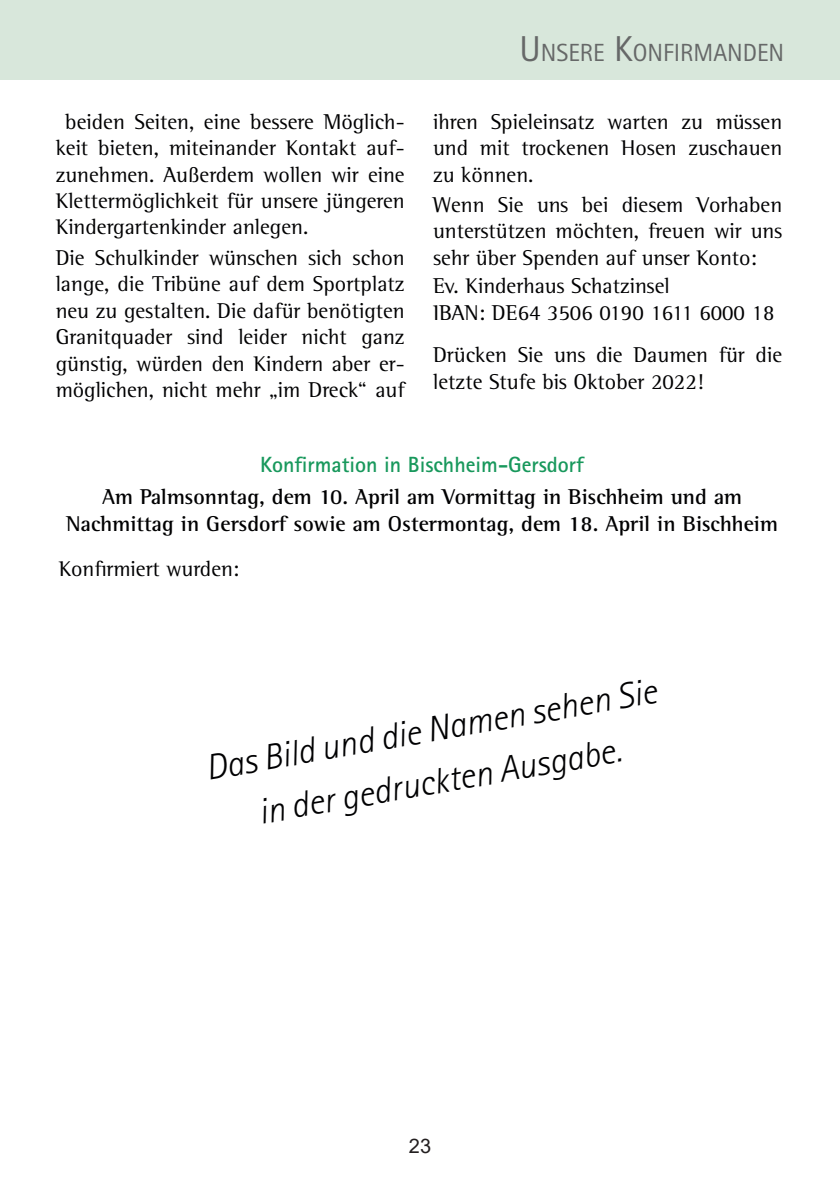
<style>
.page{position:relative;width:840px;height:1191px;background:#fff}
.page>*{position:absolute;margin:0;border:0;box-sizing:border-box;transform-origin:0 0}
.t1{font:italic 300 36px/52px "Rotis Sans Serif Pro";color:#000002;text-align:center}
.t2{font:24.8px "Rotis Sans Serif Pro";color:#666868}
.t3{font:22px/26.4px "Rotis Semi Serif Pro";color:#000002;text-align:justify}
.t4{font:700 22px/26.4px "Rotis Semi Serif Pro";color:#000002;text-align:center}
.t5{font:700 22px "Rotis Sans Serif Pro";color:#18985c}
.t6{font:20px "Arial";color:#231f20}
.s1{font-size:36px}
</style>
<div class="page">
<div style="left:0;top:0;width:839px;height:79px;background:#d8e7db"></div>
<p class="t3" style="left:56px;top:111px;width:350px;text-indent:10px">beiden Seiten, eine bessere Möglich&shy;keit bieten, miteinander Kontakt auf&shy;zunehmen. Außerdem wollen wir eine Klettermöglichkeit für unsere jüngeren Kindergartenkinder anlegen.</p>
<p class="t3" style="left:56px;top:247px;width:350px">Die Schulkinder wünschen sich schon lange, die Tribüne auf dem Sportplatz neu zu gestalten. Die dafür benötigten Granitquader sind leider nicht ganz günstig, würden den Kindern aber er&shy;möglichen, nicht mehr „im Dreck“ auf</p>
<p class="t2" style="left:519px;top:43px;width:266px"><span class="s1">U</span>NSERE <span class="s1">K</span>ONFIRMANDEN</p>
<p class="t3" style="left:433px;top:111px;width:350px">ihren Spieleinsatz warten zu müssen und mit trockenen Hosen zuschauen zu können.</p>
<p class="t3" style="left:433px;top:194px;width:350px">Wenn Sie uns bei diesem Vorhaben unterstützen möchten, freuen wir uns sehr über Spenden auf unser Konto:</p>
<p class="t3" style="left:433px;top:276px;width:342px">Ev. Kinderhaus Schatzinsel<br>IBAN: DE64 3506 0190 1611 6000 18</p>
<p class="t3" style="left:433px;top:344px;width:350px">Drücken Sie uns die Daumen für die letzte Stufe bis Oktober 2022!</p>
<p class="t5" style="left:260px;top:456px;width:325px">Konfirmation in Bischheim-Gersdorf</p>
<p class="t4" style="left:66px;top:486px;width:712px">Am Palmsonntag, dem 10. April am Vormittag in Bischheim und am<br>Nachmittag in Gersdorf sowie am Ostermontag, dem 18. April in Bischheim</p>
<p class="t3" style="left:59px;top:559px;width:182px">Konfirmiert wurden:</p>
<h1 class="t1" style="left:202px;top:748px;width:458px;rotate:-10deg">Das Bild und die Namen sehen Sie in der gedruckten Ausgabe.</h1>
<p class="t6" style="left:408px;top:1138px;width:24px">23</p>
</div>
